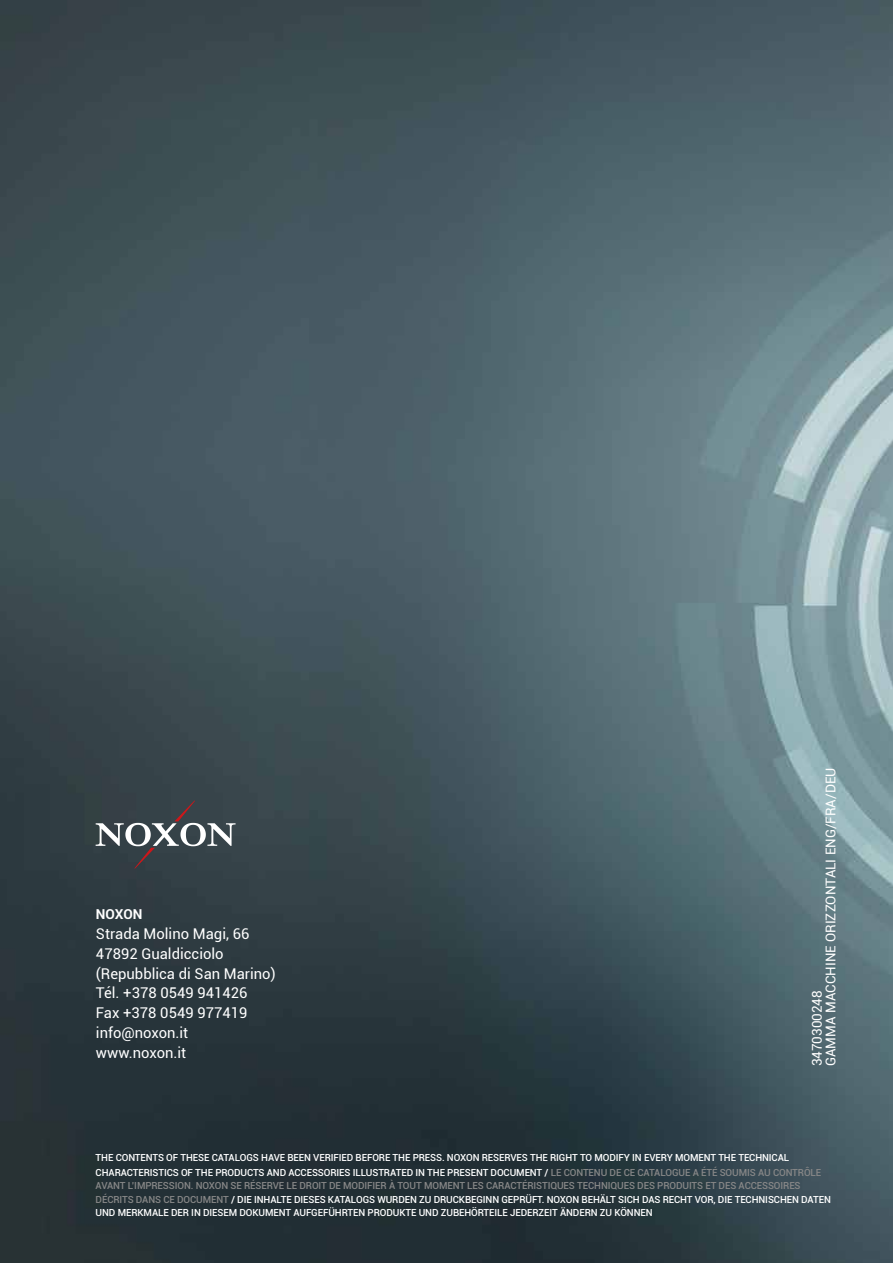
<style>
.page{position:relative;width:893px;height:1263px;background:#fff}
.page>*{position:absolute;margin:0;border:0;box-sizing:border-box;transform-origin:0 0}
.t1{font:14.85px/19.8px "Roboto";color:#fff}
.t2{font:700 13.65px "Roboto";letter-spacing:-.005em;color:#fff}
.t3{font:13.5px/13.5px "Roboto";color:#fff}
.t4{font:500 9.75px/13.5px "Roboto";letter-spacing:-.01em;color:#fff}
.s1{color:#878787}
</style>
<div class="page">
<img style="left:0;top:0;width:893px;height:1263px">
<svg style="left:96px;top:800px;width:140px;height:69px;background:#4e575c"></svg>
<h2 class="t2" style="left:96px;top:905px;width:48px">NOXON</h2>
<h1 class="t1" style="left:96px;top:923px;width:181px">Strada Molino Magi, 66<br>47892 Gualdicciolo (Repubblica di San Marino)<br>Tél. +378 0549 941426<br>Fax +378 0549 977419 info@noxon.it www.noxon.it</h1>
<h3 class="t3" style="left:810px;top:1066px;width:300px;rotate:-90deg">3470300248<br>GAMMA MACCHINE ORIZZONTALI ENG/FRA/DEU</h3>
<p class="t4" style="left:96px;top:1149px;width:727px;line-height:15px">THE CONTENTS OF THESE CATALOGS HAVE BEEN VERIFIED BEFORE THE PRESS. NOXON RESERVES THE RIGHT TO MODIFY IN EVERY MOMENT THE TECHNICAL<br>CHARACTERISTICS OF THE PRODUCTS AND ACCESSORIES ILLUSTRATED IN THE PRESENT DOCUMENT / <span class="s1">LE CONTENU DE CE CATALOGUE A ÉTÉ SOUMIS AU CONTRÔLE</span></p>
<p class="t4" style="left:96px;top:1178px;width:737px"><span class="s1">AVANT L’IMPRESSION. NOXON SE RÉSERVE LE DROIT DE MODIFIER À TOUT MOMENT LES CARACTÉRISTIQUES TECHNIQUES DES PRODUITS ET DES ACCESSOIRES<br>DÉCRITS DANS CE DOCUMENT</span> / DIE INHALTE DIESES KATALOGS WURDEN ZU DRUCKBEGINN GEPRÜFT. NOXON BEHÄLT SICH DAS RECHT VOR, DIE TECHNISCHEN DATEN<br>UND MERKMALE DER IN DIESEM DOKUMENT AUFGEFÜHRTEN PRODUKTE UND ZUBEHÖRTEILE JEDERZEIT ÄNDERN ZU KÖNNEN</p>
</div>
